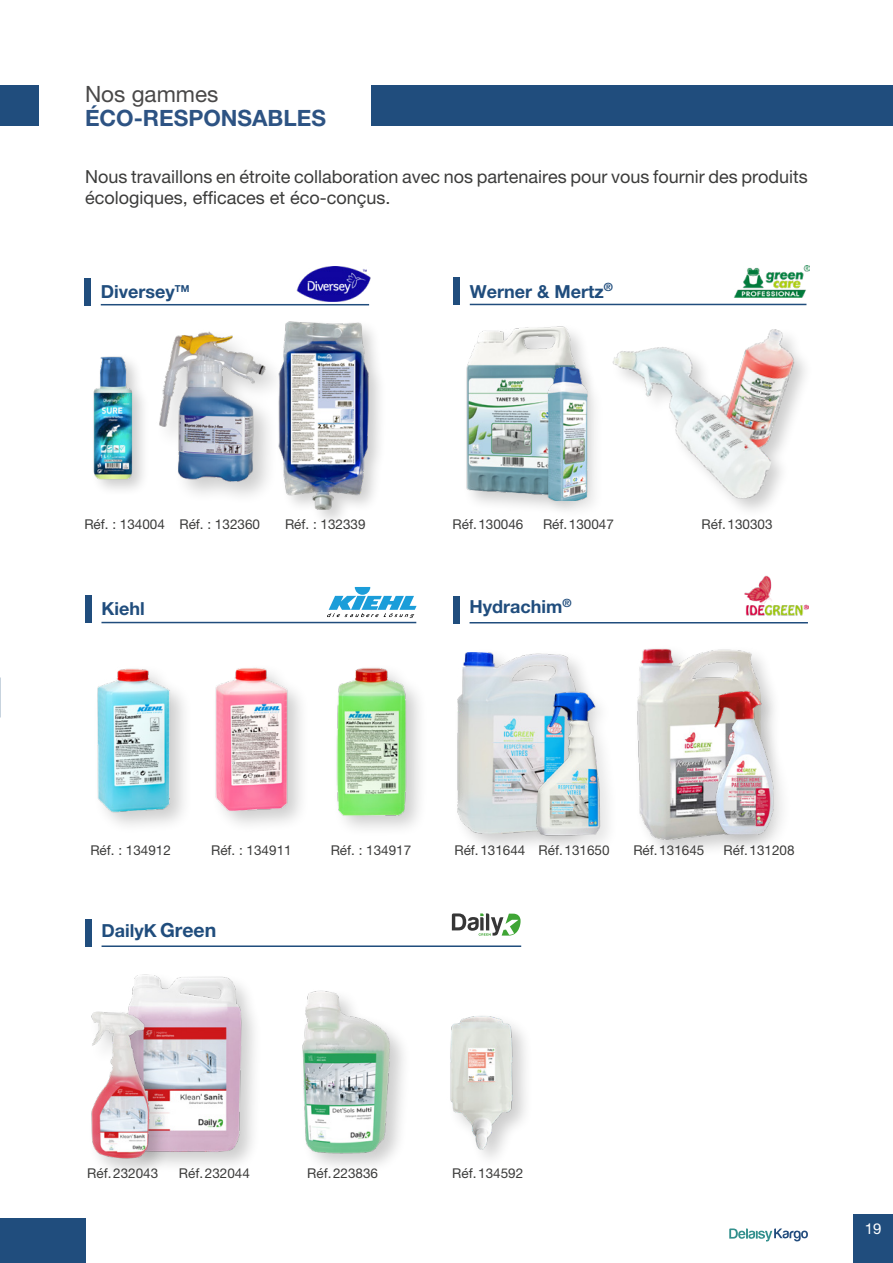
<style>
.page{position:relative;width:893px;height:1263px;background:#fff}
.page>*{position:absolute;margin:0;border:0;box-sizing:border-box;transform-origin:0 0}
.t1{font:700 22.5px "Helvetica Neue LT Pro";color:#2d5383}
.t2{font:22.5px "Helvetica Neue LT Pro";color:#494848}
.t3{font:18px/21.6px "Helvetica Neue LT Pro";color:#3c3c3b}
.t4{font:700 18px "Helvetica Neue LT Pro";color:#204d7d}
.t5{font:15px "Helvetica Neue LT Pro";color:#fff}
.t6{font:13.5px "Helvetica Neue LT Pro";color:#3c3c3b}
.s1{font-size:19.5px}
</style>
<div class="page">
<div style="left:123px;top:971px;width:140px;height:202px;background:#000;opacity:.2"></div>
<img style="left:156px;top:971px;width:91px;height:202px">
<div style="left:453px;top:647px;width:146px;height:208px;background:#000;opacity:.2"></div>
<img style="left:458px;top:652px;width:119px;height:181px">
<div style="left:532px;top:688px;width:87px;height:167px;background:#fff"></div>
<img style="left:510px;top:680px;width:98px;height:167px">
<div style="left:88px;top:1008px;width:83px;height:172px;background:#000;opacity:.2"></div>
<img style="left:88px;top:971px;width:68px;height:209px">
<div style="left:446px;top:1012px;width:88px;height:157px;background:#000;opacity:.2"></div>
<img style="left:446px;top:1012px;width:75px;height:157px">
<img style="left:302px;top:990px;width:102px;height:176px">
<img style="left:466px;top:326px;width:118px;height:180px">
<div style="left:543px;top:362px;width:62px;height:157px;background:#000;opacity:.1"></div>
<img style="left:515px;top:364px;width:90px;height:137px">
<div style="left:633px;top:644px;width:149px;height:217px;background:#000;opacity:.2"></div>
<img style="left:637px;top:647px;width:123px;height:192px">
<div style="left:712px;top:687px;width:81px;height:167px;background:#000;opacity:.1"></div>
<img style="left:702px;top:687px;width:84px;height:152px">
<div style="left:609px;top:326px;width:205px;height:193px;background:#000;opacity:.2"></div>
<img style="left:604px;top:297px;width:202px;height:201px">
<svg style="left:327px;top:587px;width:90px;height:31px"></svg>
<img style="left:296px;top:266px;width:75px;height:36px">
<img style="left:744px;top:575px;width:64px;height:41px">
<svg style="left:452px;top:913px;width:69px;height:23px"></svg>
<img style="left:734px;top:266px;width:76px;height:31px">
<div style="left:372px;top:85px;width:521px;height:41px;background:#204d7d"></div>
<div style="left:0;top:86px;width:38px;height:40px;background:#204d7d"></div>
<div style="left:92px;top:664px;width:101px;height:171px;background:#000;opacity:.2"></div>
<img style="left:92px;top:664px;width:75px;height:157px">
<div style="left:90px;top:352px;width:61px;height:145px;background:#000;opacity:.2"></div>
<img style="left:90px;top:354px;width:37px;height:127px">
<img style="left:167px;top:664px;width:121px;height:157px">
<div style="left:332px;top:663px;width:97px;height:175px;background:#000;opacity:.2"></div>
<img style="left:288px;top:663px;width:141px;height:160px">
<div style="left:275px;top:319px;width:112px;height:210px;background:#000;opacity:.2"></div>
<img style="left:275px;top:319px;width:112px;height:190px">
<hr style="left:101px;top:622px;width:315px;height:1px;background:#204d7d">
<hr style="left:101px;top:304px;width:268px;height:1px;background:#204d7d">
<hr style="left:470px;top:304px;width:336px;height:1px;background:#204d7d">
<div style="left:85px;top:595px;width:7px;height:28px;background:#204d7d"></div>
<div style="left:84px;top:278px;width:7px;height:27px;background:#204d7d"></div>
<div style="left:453px;top:277px;width:7px;height:28px;background:#204d7d"></div>
<hr style="left:470px;top:622px;width:338px;height:1px;background:#204d7d">
<hr style="left:102px;top:945px;width:419px;height:2px;background:#204d7d">
<div style="left:453px;top:596px;width:7px;height:27px;background:#204d7d"></div>
<div style="left:85px;top:919px;width:7px;height:28px;background:#204d7d"></div>
<div style="left:155px;top:328px;width:135px;height:178px;background:#fff"></div>
<img style="left:127px;top:319px;width:178px;height:176px">
<svg style="left:729px;top:1228px;width:79px;height:13px"></svg>
<div style="left:853px;top:1215px;width:40px;height:48px;background:#204d7d"></div>
<div style="left:0;top:1218px;width:85px;height:45px;background:#204d7d"></div>
<h1 class="t2" style="left:85px;top:81px;width:135px">Nos gammes</h1>
<h1 class="t1" style="left:85px;top:104px;width:242px">ÉCO-RESPONSABLES</h1>
<h2 class="t3" style="left:85px;top:165px;width:724px">Nous travaillons en étroite collaboration avec nos partenaires pour vous fournir des produits écologiques, efficaces et éco-conçus.</h2>
<h2 class="t4" style="left:101px;top:280px;width:90px">Diversey<sup>TM</sup></h2>
<h2 class="t4" style="left:470px;top:280px;width:145px">Werner &amp; Mertz<sup>®</sup></h2>
<p class="t6" style="left:84px;top:516px;width:82px">Réf. : 134004</p>
<p class="t6" style="left:179px;top:516px;width:82px">Réf. : 132360</p>
<p class="t6" style="left:285px;top:516px;width:82px">Réf. : 132339</p>
<h2 class="t4" style="left:101px;top:597px;width:45px">Kiehl</h2>
<p class="t6" style="left:452px;top:516px;width:72px">Réf.130046</p>
<p class="t6" style="left:543px;top:516px;width:72px">Réf.130047</p>
<h2 class="t4" style="left:470px;top:596px;width:104px">Hydrachim<sup>®</sup></h2>
<p class="t6" style="left:701px;top:516px;width:72px">Réf.130303</p>
<p class="t6" style="left:90px;top:842px;width:82px">Réf. : 134912</p>
<p class="t6" style="left:211px;top:842px;width:82px">Réf. : 134911</p>
<p class="t6" style="left:331px;top:842px;width:82px">Réf. : 134917</p>
<p class="t6" style="left:633px;top:842px;width:72px">Réf.131645</p>
<p class="t6" style="left:724px;top:842px;width:72px">Réf.131208</p>
<p class="t6" style="left:454px;top:842px;width:72px">Réf.131644</p>
<p class="t6" style="left:539px;top:842px;width:72px">Réf.131650</p>
<h2 class="t4" style="left:102px;top:919px;width:116px">DailyK <span class="s1">Green</span></h2>
<p class="t6" style="left:87px;top:1165px;width:72px">Réf.232043</p>
<p class="t6" style="left:452px;top:1165px;width:72px">Réf.134592</p>
<p class="t6" style="left:179px;top:1165px;width:72px">Réf.232044</p>
<p class="t6" style="left:307px;top:1165px;width:72px">Réf.223836</p>
<p class="t5" style="left:865px;top:1220px;width:18px">19</p>
</div>
